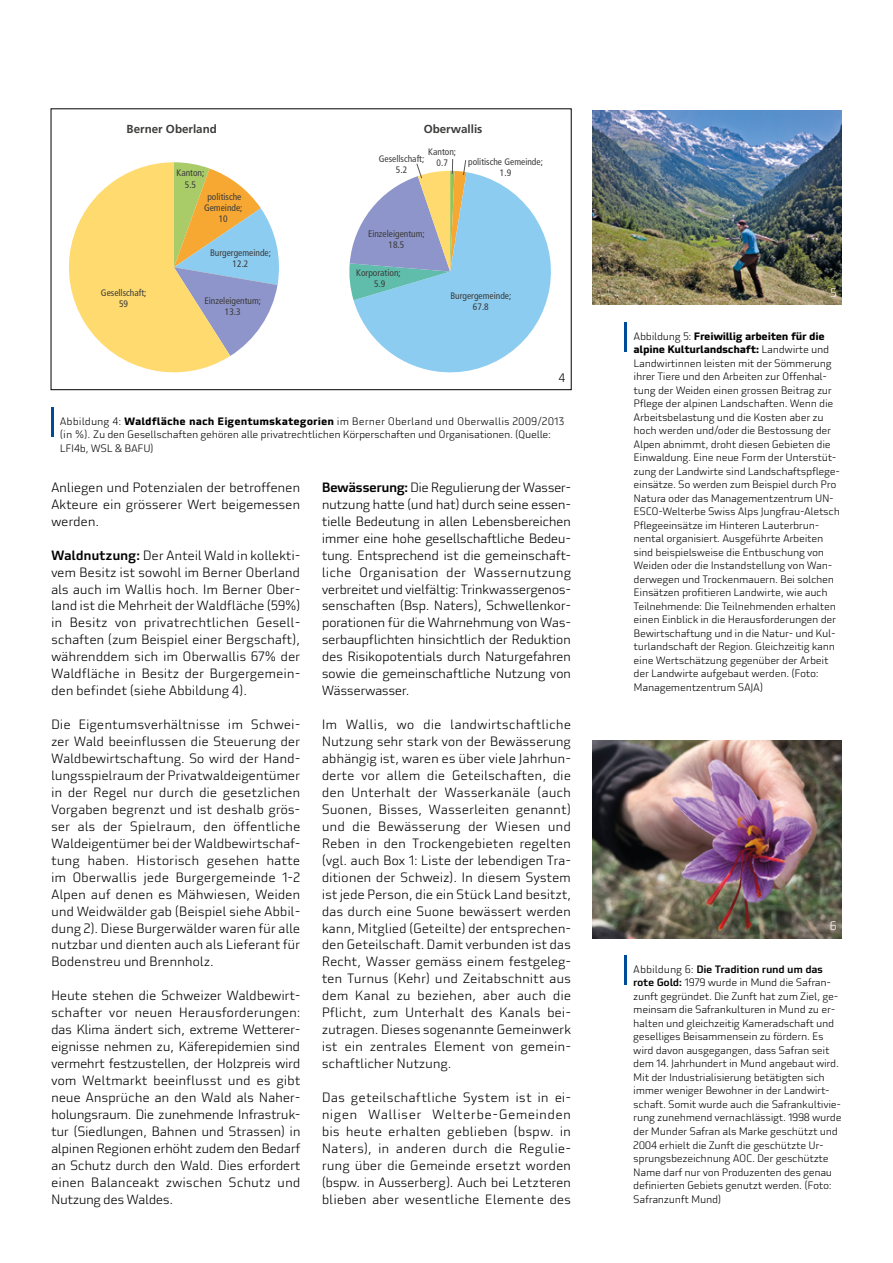
<style>
.page{position:relative;width:893px;height:1263px;background:#fff}
.page>*{position:absolute;margin:0;border:0;box-sizing:border-box;transform-origin:0 0}
.t1{font:300 13.2px/17px "Utility Pro";letter-spacing:-.02em;color:#000;text-align:justify}
.t2{font:300 12px "Utility Pro";color:#fff}
.t3{font:300 12px "Utility Pro";color:#000}
.t4{font:700 11.55px "Frutiger LT Pro";color:#3c3c3b}
.t5{font:300 10.5px/13.5px "Utility Pro";letter-spacing:-.03em;color:#000}
.t6{font:condensed 9.45px/11.2px "Frutiger LT Pro";color:#3c3c3b;text-align:center}
.s1{font-weight:700}
.s2{font-weight:500}
</style>
<div class="page">
<hr style="left:624px;top:955px;width:3px;height:30px;background:#004a9a">
<img style="left:592px;top:741px;width:250px;height:197px">
<img style="left:592px;top:111px;width:250px;height:193px">
<hr style="left:625px;top:322px;width:2px;height:30px;background:#004a9a">
<svg style="left:68px;top:162px;width:211px;height:211px"></svg>
<svg style="left:349px;top:159px;width:202px;height:214px"></svg>
<div style="left:51px;top:108px;width:521px;height:282px;border:1px solid #000"></div>
<hr style="left:51px;top:407px;width:2px;height:30px;background:#004a9a">
<p class="t4" style="left:127px;top:122px;width:92px">Berner Oberland</p>
<p class="t4" style="left:424px;top:122px;width:60px">Oberwallis</p>
<p class="t6" style="left:177px;top:168px;width:29px">Kanton;<br>5.5</p>
<p class="t6" style="left:204px;top:191px;width:40px">politische<br>Gemeinde;<br>10</p>
<p class="t6" style="left:210px;top:247px;width:63px">Burgergemeinde;<br>12.2</p>
<p class="t6" style="left:204px;top:295px;width:58px">Einzeleigentum;<br>13.3</p>
<p class="t6" style="left:379px;top:154px;width:47px;line-height:10.4px">Gesellschaft;<br>5.2</p>
<p class="t6" style="left:428px;top:146px;width:29px">Kanton;<br>0.7</p>
<p class="t6" style="left:468px;top:156px;width:76px">politische Gemeinde;<br>1.9</p>
<p class="t6" style="left:368px;top:228px;width:58px">Einzeleigentum;<br>18.5</p>
<p class="t6" style="left:356px;top:267px;width:46px">Korporation;<br>5.9</p>
<p class="t6" style="left:101px;top:287px;width:47px">Gesellschaft;<br>59</p>
<p class="t6" style="left:450px;top:290px;width:63px">Burgergemeinde;<br>67.8</p>
<p class="t3" style="left:558px;top:371px;width:8px">4</p>
<p class="t5" style="left:60px;top:414px;width:506px">Abbildung 4: <span class="s1">Waldfläche nach Eigentumskategorien</span> im Berner Oberland und Oberwallis 2009/2013 (in %). Zu den Gesellschaften gehören alle privatrechtlichen Körperschaften und Organisationen. (Quelle:<br>LFI4b, WSL &amp; BAFU)</p>
<p class="t1" style="left:51px;top:479px;width:251px">Anliegen und Potenzialen der betroffenen Akteure ein grösserer Wert beigemessen werden.</p>
<p class="t1" style="left:51px;top:547px;width:251px"><span class="s2">Waldnutzung:</span> Der Anteil Wald in kollekti&shy;vem Besitz ist sowohl im Berner Oberland als auch im Wallis hoch. Im Berner Ober&shy;land ist die Mehrheit der Waldfläche (59%) in Besitz von privatrechtlichen Gesell&shy;schaften (zum Beispiel einer Bergschaft), währenddem sich im Oberwallis 67% der Waldfläche in Besitz der Burgergemein&shy;den befindet (siehe Abbildung 4).</p>
<p class="t1" style="left:51px;top:716px;width:251px">Die Eigentumsverhältnisse im Schwei&shy;zer Wald beeinflussen die Steuerung der Waldbewirtschaftung. So wird der Hand&shy;lungsspielraum der Privatwaldeigentümer in der Regel nur durch die gesetzlichen Vorgaben begrenzt und ist deshalb grös&shy;ser als der Spielraum, den öffentliche Waldeigentümer bei der Waldbewirtschaf&shy;tung haben. Historisch gesehen hatte im Oberwallis jede Burgergemeinde 1-2<br>Alpen auf denen es Mähwiesen, Weiden und Weidwälder gab (Beispiel siehe Abbil&shy;dung 2). Diese Burgerwälder waren für alle nutzbar und dienten auch als Lieferant für Bodenstreu und Brennholz.</p>
<p class="t1" style="left:51px;top:987px;width:251px">Heute stehen die Schweizer Waldbewirt&shy;schafter vor neuen Herausforderungen: das Klima ändert sich, extreme Wetterer&shy;eignisse nehmen zu, Käferepidemien sind vermehrt festzustellen, der Holzpreis wird vom Weltmarkt beeinflusst und es gibt neue Ansprüche an den Wald als Naher&shy;holungsraum. Die zunehmende Infrastruk&shy;tur (Siedlungen, Bahnen und Strassen) in alpinen Regionen erhöht zudem den Bedarf an Schutz durch den Wald. Dies erfordert einen Balanceakt zwischen Schutz und Nutzung des Waldes.</p>
<p class="t1" style="left:322px;top:479px;width:251px"><span class="s2">Bewässerung:</span> Die Regulierung der Wasser&shy;nutzung hatte (und hat) durch seine essen&shy;tielle Bedeutung in allen Lebensbereichen immer eine hohe gesellschaftliche Bedeu&shy;tung. Entsprechend ist die gemeinschaft&shy;liche Organisation der Wassernutzung verbreitet und vielfältig: Trinkwassergenos&shy;senschaften (Bsp. Naters), Schwellenkor&shy;porationen für die Wahrnehmung von Was&shy;serbaupflichten hinsichtlich der Reduktion des Risikopotentials durch Naturgefahren sowie die gemeinschaftliche Nutzung von Wässerwasser.</p>
<p class="t1" style="left:322px;top:716px;width:251px">Im Wallis, wo die landwirtschaftliche Nutzung sehr stark von der Bewässerung abhängig ist, waren es über viele Jahrhun&shy;derte vor allem die Geteilschaften, die den Unterhalt der Wasserkanäle (auch Suonen, Bisses, Wasserleiten genannt) und die Bewässerung der Wiesen und Reben in den Trockengebieten regelten (vgl. auch Box 1: Liste der lebendigen Tra&shy;ditionen der Schweiz). In diesem System ist jede Person, die ein Stück Land besitzt, das durch eine Suone bewässert werden kann, Mitglied (Geteilte) der entsprechen&shy;den Geteilschaft. Damit verbunden ist das Recht, Wasser gemäss einem festgeleg&shy;ten Turnus (Kehr) und Zeitabschnitt aus dem Kanal zu beziehen, aber auch die Pflicht, zum Unterhalt des Kanals bei&shy;zutragen. Dieses sogenannte Gemeinwerk ist ein zentrales Element von gemein&shy;schaftlicher Nutzung.</p>
<p class="t1" style="left:322px;top:1089px;width:251px">Das geteilschaftliche System ist in ei&shy;nigen Walliser Welterbe-Gemeinden bis heute erhalten geblieben (bspw. in Naters), in anderen durch die Regulie&shy;rung über die Gemeinde ersetzt worden (bspw. in Ausserberg). Auch bei Letzteren blieben aber wesentliche Elemente des</p>
<p class="t2" style="left:830px;top:286px;width:8px">5</p>
<p class="t5" style="left:634px;top:329px;width:208px">Abbildung 5: <span class="s1">Freiwillig arbeiten für die alpine Kulturlandschaft:</span> Landwirte und Landwirtinnen leisten mit der Sömmerung ihrer Tiere und den Arbeiten zur Offenhal&shy;tung der Weiden einen grossen Beitrag zur Pflege der alpinen Landschaften. Wenn die Arbeitsbelastung und die Kosten aber zu hoch werden und/oder die Bestossung der Alpen abnimmt, droht diesen Gebieten die Einwaldung. Eine neue Form der Unterstüt&shy;zung der Landwirte sind Landschaftspflege&shy;einsätze. So werden zum Beispiel durch Pro Natura oder das Managementzentrum UN-ESCO-Welterbe Swiss Alps Jungfrau-Aletsch Pflegeeinsätze im Hinteren Lauterbrun&shy;nental organisiert. Ausgeführte Arbeiten sind beispielsweise die Entbuschung von Weiden oder die Instandstellung von Wan&shy;derwegen und Trockenmauern. Bei solchen Einsätzen profitieren Landwirte, wie auch Teilnehmende: Die Teilnehmenden erhalten einen Einblick in die Herausforderungen der Bewirtschaftung und in die Natur- und Kul&shy;turlandschaft der Region. Gleichzeitig kann eine Wertschätzung gegenüber der Arbeit der Landwirte aufgebaut werden. (Foto:<br>Managementzentrum SAJA)</p>
<p class="t2" style="left:830px;top:919px;width:9px">6</p>
<p class="t5" style="left:633px;top:963px;width:210px">Abbildung 6: <span class="s2">Die Tradition rund um das rote Gold:</span> 1979 wurde in Mund die Safran&shy;zunft gegründet. Die Zunft hat zum Ziel, ge&shy;meinsam die Safrankulturen in Mund zu er&shy;halten und gleichzeitig Kameradschaft und geselliges Beisammensein zu fördern. Es wird davon ausgegangen, dass Safran seit dem 14. Jahrhundert in Mund angebaut wird.<br>Mit der Industrialisierung betätigten sich immer weniger Bewohner in der Landwirt&shy;schaft. Somit wurde auch die Safrankultivie&shy;rung zunehmend vernachlässigt. 1998 wurde der Munder Safran als Marke geschützt und 2004 erhielt die Zunft die geschützte Ur&shy;sprungsbezeichnung AOC. Der geschützte Name darf nur von Produzenten des genau definierten Gebiets genutzt werden. (Foto:<br>Safranzunft Mund)</p>
</div>
